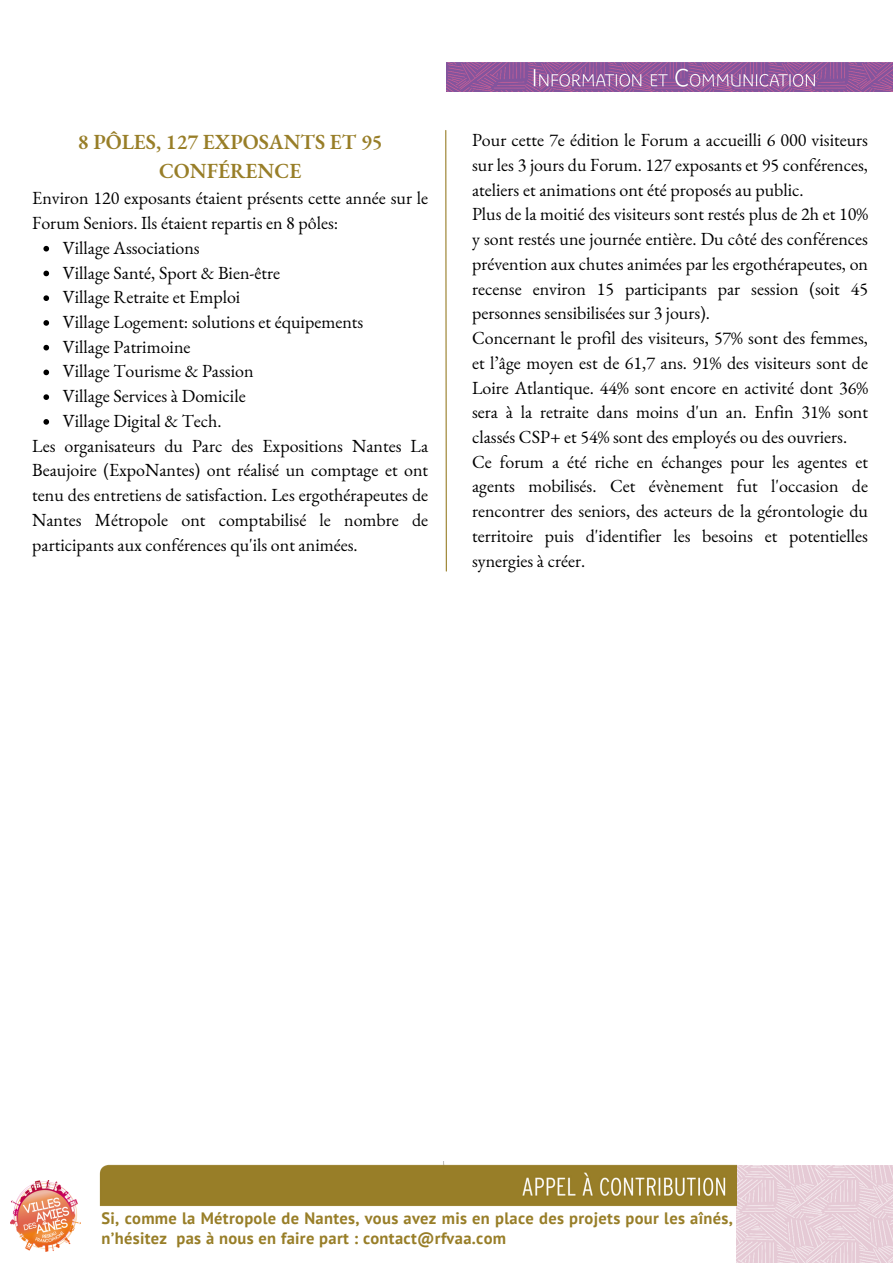
<style>
.page{position:relative;width:893px;height:1264px;background:#fff}
.page>*{position:absolute;margin:0;border:0;box-sizing:border-box;transform-origin:0 0}
.t1{font:600 21px/29.2px "EB Garamond";color:#987e28;text-align:center}
.t2{font:18px/24.8px "EB Garamond";color:#000;text-align:justify}
.t3{font:700 16.5px/20.2px "PT Sans";letter-spacing:.02em;color:#987e28}
</style>
<div class="page">
<svg style="left:445px;top:130px;width:2px;height:442px"></svg>
<img style="left:736px;top:1165px;width:156px;height:97px">
<img style="left:99px;top:1161px;width:637px;height:45px">
<svg style="left:43px;top:246px;width:6px;height:5px"></svg>
<svg style="left:43px;top:270px;width:6px;height:6px"></svg>
<svg style="left:43px;top:295px;width:6px;height:6px"></svg>
<svg style="left:43px;top:320px;width:6px;height:6px"></svg>
<svg style="left:43px;top:345px;width:6px;height:5px"></svg>
<svg style="left:43px;top:369px;width:6px;height:6px"></svg>
<svg style="left:43px;top:394px;width:6px;height:6px"></svg>
<svg style="left:43px;top:419px;width:6px;height:5px"></svg>
<img style="left:11px;top:1180px;width:70px;height:71px">
<img style="left:447px;top:62px;width:445px;height:29px">
<p class="t1" style="left:78px;top:127px;width:306px">8 PÔLES, 127 EXPOSANTS ET 95<br>CONFÉRENCE</p>
<p class="t2" style="left:32px;top:185px;width:397px">Environ 120 exposants étaient présents cette année sur le<br>Forum Seniors. Ils étaient repartis en 8 pôles:</p>
<p class="t2" style="left:63px;top:235px;width:138px">Village Associations</p>
<p class="t2" style="left:63px;top:260px;width:219px">Village Santé, Sport &amp; Bien-être</p>
<p class="t2" style="left:63px;top:284px;width:179px">Village Retraite et Emploi</p>
<p class="t2" style="left:63px;top:309px;width:302px">Village Logement: solutions et équipements</p>
<p class="t2" style="left:63px;top:334px;width:129px">Village Patrimoine</p>
<p class="t2" style="left:63px;top:359px;width:192px">Village Tourisme &amp; Passion</p>
<p class="t2" style="left:63px;top:383px;width:184px">Village Services à Domicile</p>
<p class="t2" style="left:63px;top:408px;width:160px">Village Digital &amp; Tech.</p>
<p class="t2" style="left:32px;top:433px;width:397px">Les organisateurs du Parc des Expositions Nantes La Beaujoire (ExpoNantes) ont réalisé un comptage et ont tenu des entretiens de satisfaction. Les ergothérapeutes de Nantes Métropole ont comptabilisé le nombre de participants aux conférences qu'ils ont animées.</p>
<p class="t2" style="left:472px;top:127px;width:397px">Pour cette 7e édition le Forum a accueilli 6 000 visiteurs sur les 3 jours du Forum. 127 exposants et 95 conférences, ateliers et animations ont été proposés au public.</p>
<p class="t2" style="left:472px;top:201px;width:397px">Plus de la moitié des visiteurs sont restés plus de 2h et 10% y sont restés une journée entière. Du côté des conférences prévention aux chutes animées par les ergothérapeutes, on recense environ 15 participants par session (soit 45 personnes sensibilisées sur 3 jours).</p>
<p class="t2" style="left:472px;top:325px;width:397px">Concernant le profil des visiteurs, 57% sont des femmes, et l’âge moyen est de 61,7 ans. 91% des visiteurs sont de Loire Atlantique. 44% sont encore en activité dont 36% sera à la retraite dans moins d'un an. Enfin 31% sont classés CSP+ et 54% sont des employés ou des ouvriers.</p>
<p class="t2" style="left:472px;top:449px;width:397px">Ce forum a été riche en échanges pour les agentes et agents mobilisés. Cet évènement fut l'occasion de rencontrer des seniors, des acteurs de la gérontologie du territoire puis d'identifier les besoins et potentielles synergies à créer.</p>
<p class="t3" style="left:101px;top:1207px;width:633px">Si, comme la Métropole de Nantes, vous avez mis en place des projets pour les aînés, n’hésitez pas à nous en faire part : contact@rfvaa.com</p>
</div>
